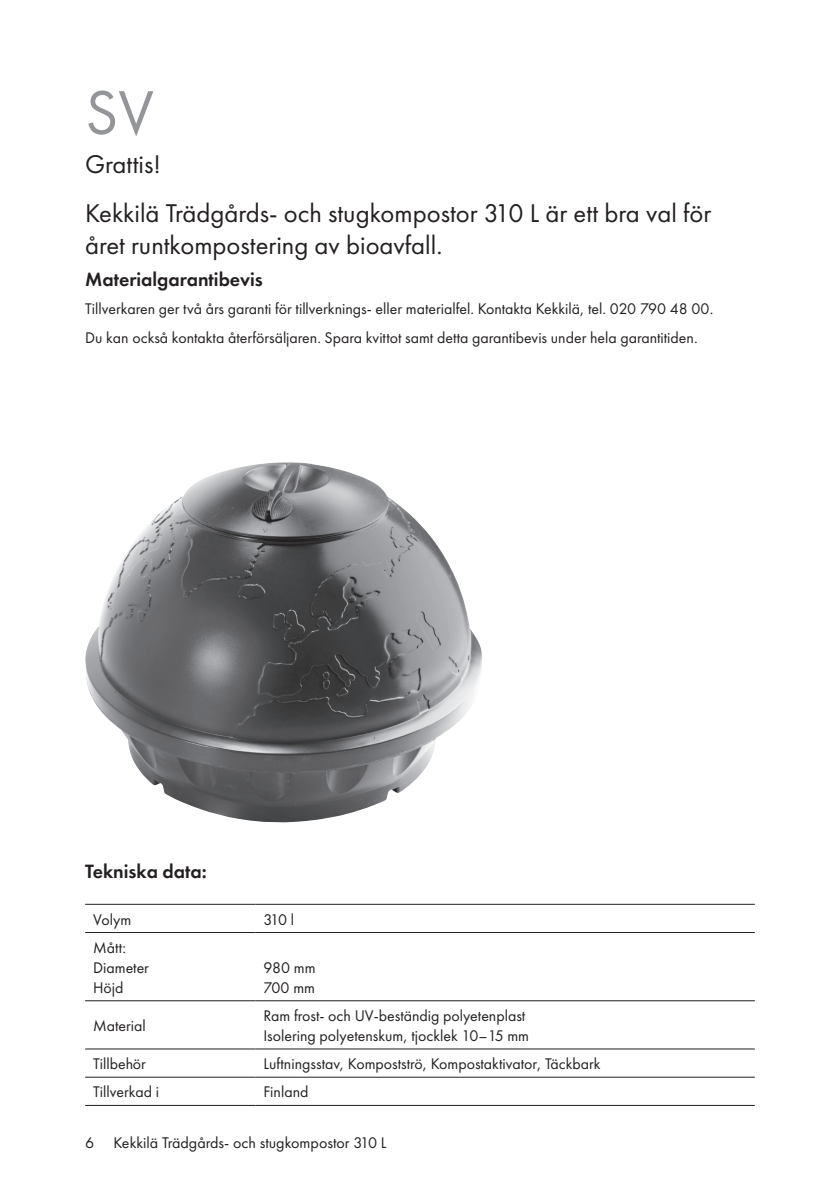
<style>
.page{position:relative;width:840px;height:1191px;background:#fff}
.page>*{position:absolute;margin:0;border:0;box-sizing:border-box;transform-origin:0 0}
.t1{font:64px "Futura PT";color:#939598}
.t2{font:26.6px/49px "Futura PT";color:#231f20}
.t3{font:600 20px "Futura PT";color:#231f20}
.t4{font:16px/20px "Futura PT";color:#231f20}
</style>
<div class="page">
<hr style="left:85px;top:903px;width:170px;height:1px;background:#231f20">
<hr style="left:255px;top:903px;width:499px;height:1px;background:#231f20">
<hr style="left:85px;top:932px;width:170px;height:1px;background:#231f20">
<hr style="left:255px;top:932px;width:499px;height:1px;background:#231f20">
<hr style="left:85px;top:1000px;width:170px;height:1px;background:#231f20">
<hr style="left:255px;top:1000px;width:499px;height:1px;background:#231f20">
<hr style="left:85px;top:1048px;width:170px;height:1px;background:#231f20">
<hr style="left:255px;top:1048px;width:499px;height:1px;background:#231f20">
<hr style="left:85px;top:1076px;width:170px;height:1px;background:#231f20">
<hr style="left:255px;top:1076px;width:499px;height:1px;background:#231f20">
<hr style="left:85px;top:1105px;width:170px;height:1px;background:#231f20">
<hr style="left:255px;top:1105px;width:499px;height:1px;background:#231f20">
<img style="left:85px;top:462px;width:397px;height:361px">
<h1 class="t1" style="left:85px;top:75px;width:70px">SV</h1>
<h2 class="t2" style="left:85px;top:140px;width:627px">Grattis!<br>Kekkilä Trädgårds- och stugkompostor 310 L är ett bra val för</h2>
<h2 class="t2" style="left:85px;top:221px;width:358px">året runtkompostering av bioavfall.</h2>
<p class="t3" style="left:85px;top:266px;width:179px">Materialgarantibevis</p>
<p class="t4" style="left:85px;top:294px;width:629px;line-height:28.6px">Tillverkaren ger två års garanti för tillverknings- eller materialfel. Kontakta Kekkilä, tel. 020 790 48 00.<br>Du kan också kontakta återförsäljaren. Spara kvittot samt detta garantibevis under hela garantitiden.</p>
<p class="t3" style="left:85px;top:858px;width:123px">Tekniska data:</p>
<p class="t4" style="left:93px;top:909px;width:40px">Volym</p>
<p class="t4" style="left:263px;top:909px;width:32px">310 l</p>
<p class="t4" style="left:93px;top:937px;width:57px">Mått:<br>Diameter<br>Höjd</p>
<p class="t4" style="left:263px;top:957px;width:54px">980 mm<br>700 mm</p>
<p class="t4" style="left:93px;top:1015px;width:54px">Material</p>
<p class="t4" style="left:263px;top:1005px;width:267px">Ram frost- och UV-beständig polyetenplast<br>Isolering polyetenskum, tjocklek 10–15 mm</p>
<p class="t4" style="left:93px;top:1053px;width:54px">Tillbehör</p>
<p class="t4" style="left:263px;top:1053px;width:338px">Luftningsstav, Kompostströ, Kompostaktivator, Täckbark</p>
<p class="t4" style="left:93px;top:1082px;width:67px">Tillverkad i</p>
<p class="t4" style="left:263px;top:1082px;width:47px">Finland</p>
<p class="t4" style="left:85px;top:1132px;width:303px">6 Kekkilä Trädgårds- och stugkompostor 310 L</p>
</div>
